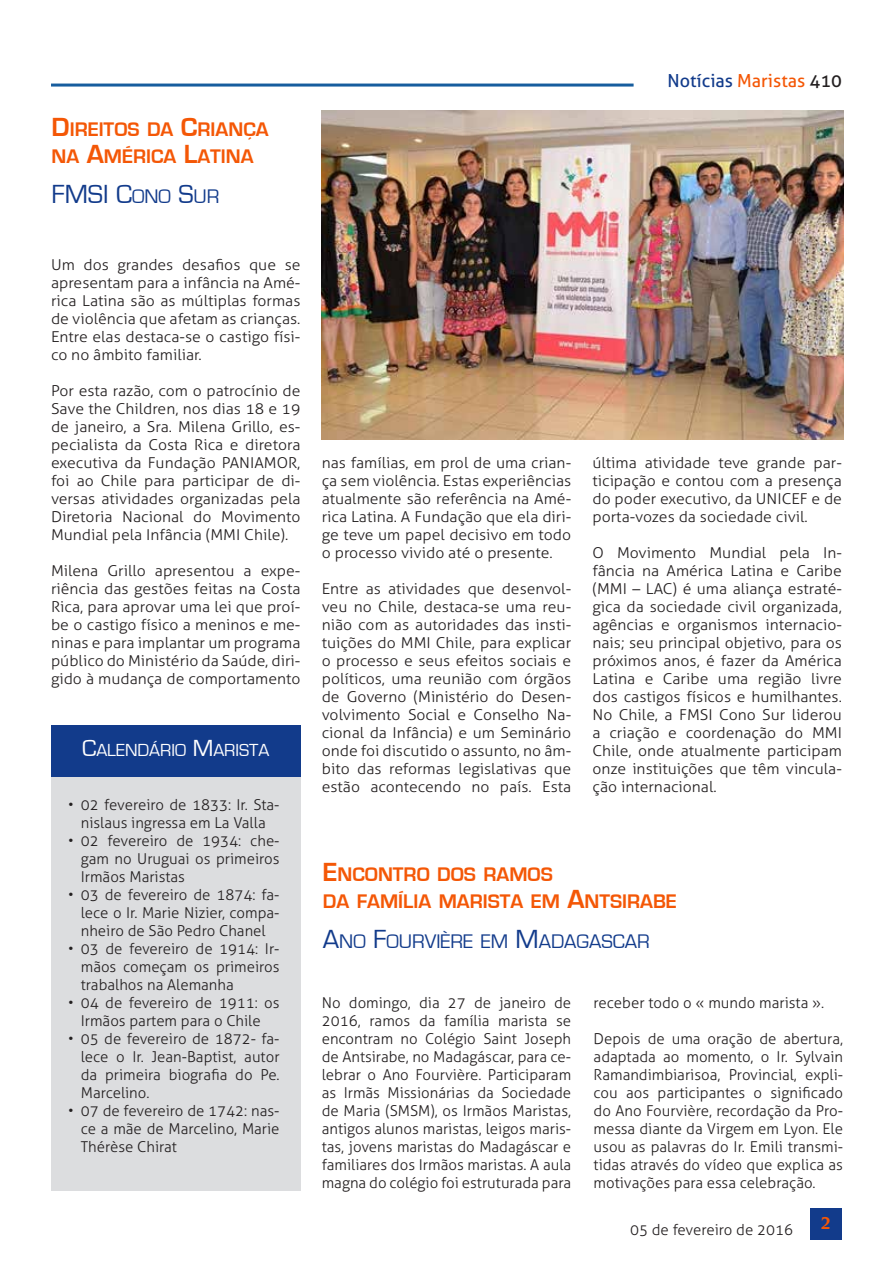
<style>
.page{position:relative;width:893px;height:1263px;background:#fff}
.page>*{position:absolute;margin:0;border:0;box-sizing:border-box;transform-origin:0 0}
.Titolo{font:27px "Eurostile";color:#123b8b}
.Titolo-2{font:700 20.25px/27px "Eurostile";color:#f45706}
.Titolo-3{font:20.25px "Eurostile";color:#123b8b}
.t1{font:18px "Aller";color:#123b8b}
.TitoloBox{font:18px "Eurostile";color:#fff}
.t2{font:700 18px "Novarese IT Cby BT";color:#f45706}
.Testo_normal{font:300 15px/18px "Aller";color:#231f20;text-align:justify;scale:1.05 1}
.Testo_sinEspacio{font:300 15px/18px "Aller";color:#231f20;text-align:justify}
.Testo_normal-2{font:300 15px/18px "Aller";color:#231f20;text-align:justify}
.s1{font-size:27px}
.s2{color:#f45706}
.s3{color:#231f20}
.s4{font-size:24px}
</style>
<div class="page">
<hr style="left:51px;top:84px;width:583px;height:3px;background:#175d9e">
<div style="left:810px;top:1208px;width:32px;height:31px;background:#123b8b"></div>
<img style="left:322px;top:111px;width:521px;height:329px">
<div style="left:51px;top:776px;width:249px;height:415px;background:#dcdddf"></div>
<div style="left:51px;top:725px;width:249px;height:51px;background:#123b8b"></div>
<p class="Titolo-2" style="left:52px;top:116px;width:219px"><span class="s1">D</span>IREITOS DA <span class="s1">C</span>RIANÇA<br>NA <span class="s1">A</span>MÉRICA <span class="s1">L</span>ATINA</p>
<p class="Titolo" style="left:52px;top:179px;width:18px">FMS</p>
<p class="Titolo-3" style="left:103px;top:185px;width:118px"><span class="s1">I C</span>ONO <span class="s1">S</span>UR</p>
<p class="t1" style="left:667px;top:69px;width:176px">Notícias <span class="s2">Maristas</span> <span class="s3">410</span></p>
<p class="Testo_normal" style="left:51px;top:256px;width:239px">Um dos grandes desafios que se apresentam para a infância na Amé&shy;rica Latina são as múltiplas formas de violência que afetam as crianças.<br>Entre elas destaca-se o castigo físi&shy;co no âmbito familiar.</p>
<p class="Testo_normal" style="left:51px;top:382px;width:239px">Por esta razão, com o patrocínio de Save the Children, nos dias 18 e 19 de janeiro, a Sra. Milena Grillo, es&shy;pecialista da Costa Rica e diretora executiva da Fundação PANIAMOR, foi ao Chile para participar de di&shy;versas atividades organizadas pela Diretoria Nacional do Movimento Mundial pela Infância (MMI Chile).</p>
<p class="Testo_normal" style="left:51px;top:562px;width:239px">Milena Grillo apresentou a expe&shy;riência das gestões feitas na Costa Rica, para aprovar uma lei que proí&shy;be o castigo físico a meninos e me&shy;ninas e para implantar um programa público do Ministério da Saúde, diri&shy;gido à mudança de comportamento</p>
<p class="TitoloBox" style="left:82px;top:740px;width:189px"><span class="s4">C</span>ALENDÁRIO <span class="s4">M</span>ARISTA</p>
<p class="Testo_normal-2" style="left:68px;top:796px;width:213px;text-align:center">• 02 fevereiro de 1833: Ir. Sta&shy;nislaus ingressa em La Valla</p>
<p class="Testo_normal-2" style="left:81px;top:832px;width:200px;text-indent:-13px">• 02 fevereiro de 1934: che&shy;gam no Uruguai os primeiros Irmãos Maristas</p>
<p class="Testo_normal-2" style="left:81px;top:886px;width:200px;text-indent:-13px">• 03 de fevereiro de 1874: fa&shy;lece o Ir. Marie Nizier, compa&shy;nheiro de São Pedro Chanel</p>
<p class="Testo_normal-2" style="left:81px;top:940px;width:200px;text-indent:-13px">• 03 de fevereiro de 1914: Ir&shy;mãos começam os primeiros trabalhos na Alemanha</p>
<p class="Testo_normal-2" style="left:68px;top:994px;width:213px;text-align:center">• 04 de fevereiro de 1911: os<br>Irmãos partem para o Chile</p>
<p class="Testo_normal-2" style="left:81px;top:1030px;width:200px;text-indent:-13px">• 05 de fevereiro de 1872- fa&shy;lece o Ir. Jean-Baptist, autor da primeira biografia do Pe.<br>Marcelino.</p>
<p class="Testo_normal-2" style="left:81px;top:1102px;width:200px;text-indent:-13px">• 07 de fevereiro de 1742: nas&shy;ce a mãe de Marcelino, Marie Thérèse Chirat</p>
<p class="Testo_normal" style="left:322px;top:454px;width:239px">nas famílias, em prol de uma crian&shy;ça sem violência. Estas experiências atualmente são referência na Amé&shy;rica Latina. A Fundação que ela diri&shy;ge teve um papel decisivo em todo o processo vivido até o presente.</p>
<p class="Testo_normal" style="left:322px;top:580px;width:239px">Entre as atividades que desenvol&shy;veu no Chile, destaca-se uma reu&shy;nião com as autoridades das insti&shy;tuições do MMI Chile, para explicar o processo e seus efeitos sociais e políticos, uma reunião com órgãos de Governo (Ministério do Desen&shy;volvimento Social e Conselho Na&shy;cional da Infância) e um Seminário onde foi discutido o assunto, no âm&shy;bito das reformas legislativas que estão acontecendo no país. Esta</p>
<p class="Testo_normal" style="left:592px;top:454px;width:239px">última atividade teve grande par&shy;ticipação e contou com a presença do poder executivo, da UNICEF e de porta-vozes da sociedade civil.</p>
<p class="Testo_normal" style="left:592px;top:544px;width:239px">O Movimento Mundial pela In&shy;fância na América Latina e Caribe (MMI – LAC) é uma aliança estraté&shy;gica da sociedade civil organizada, agências e organismos internacio&shy;nais; seu principal objetivo, para os próximos anos, é fazer da América Latina e Caribe uma região livre dos castigos físicos e humilhantes.<br>No Chile, a FMSI Cono Sur liderou a criação e coordenação do MMI Chile, onde atualmente participam onze instituições que têm vincula&shy;ção internacional.</p>
<p class="Titolo-2" style="left:323px;top:861px;width:355px"><span class="s1">E</span>NCONTRO DOS RAMOS<br>DA FAMÍLIA MARISTA EM <span class="s1">A</span>NTSIRABE</p>
<p class="Titolo-3" style="left:323px;top:930px;width:328px"><span class="s1">A</span>NO <span class="s1">F</span>OURVIÈRE EM <span class="s1">M</span>ADAGASCAR</p>
<p class="Testo_sinEspacio" style="left:322px;top:994px;width:251px">No domingo, dia 27 de janeiro de 2016, ramos da família marista se encontram no Colégio Saint Joseph de Antsirabe, no Madagáscar, para ce&shy;lebrar o Ano Fourvière. Participaram as Irmãs Missionárias da Sociedade de Maria (SMSM), os Irmãos Maristas, antigos alunos maristas, leigos maris&shy;tas, jovens maristas do Madagáscar e familiares dos Irmãos maristas. A aula magna do colégio foi estruturada para</p>
<p class="Testo_sinEspacio" style="left:594px;top:994px;width:232px">receber todo o « mundo marista ».</p>
<p class="Testo_sinEspacio" style="left:594px;top:1030px;width:251px">Depois de uma oração de abertura, adaptada ao momento, o Ir. Sylvain Ramandimbiarisoa, Provincial, expli&shy;cou aos participantes o significado do Ano Fourvière, recordação da Pro&shy;messa diante da Virgem em Lyon. Ele usou as palavras do Ir. Emili transmi&shy;tidas através do vídeo que explica as motivações para essa celebração.</p>
<p class="Testo_normal-2" style="left:630px;top:1220px;width:164px">05 de fevereiro de 2016</p>
<p class="t2" style="left:821px;top:1212px;width:12px">2</p>
</div>
